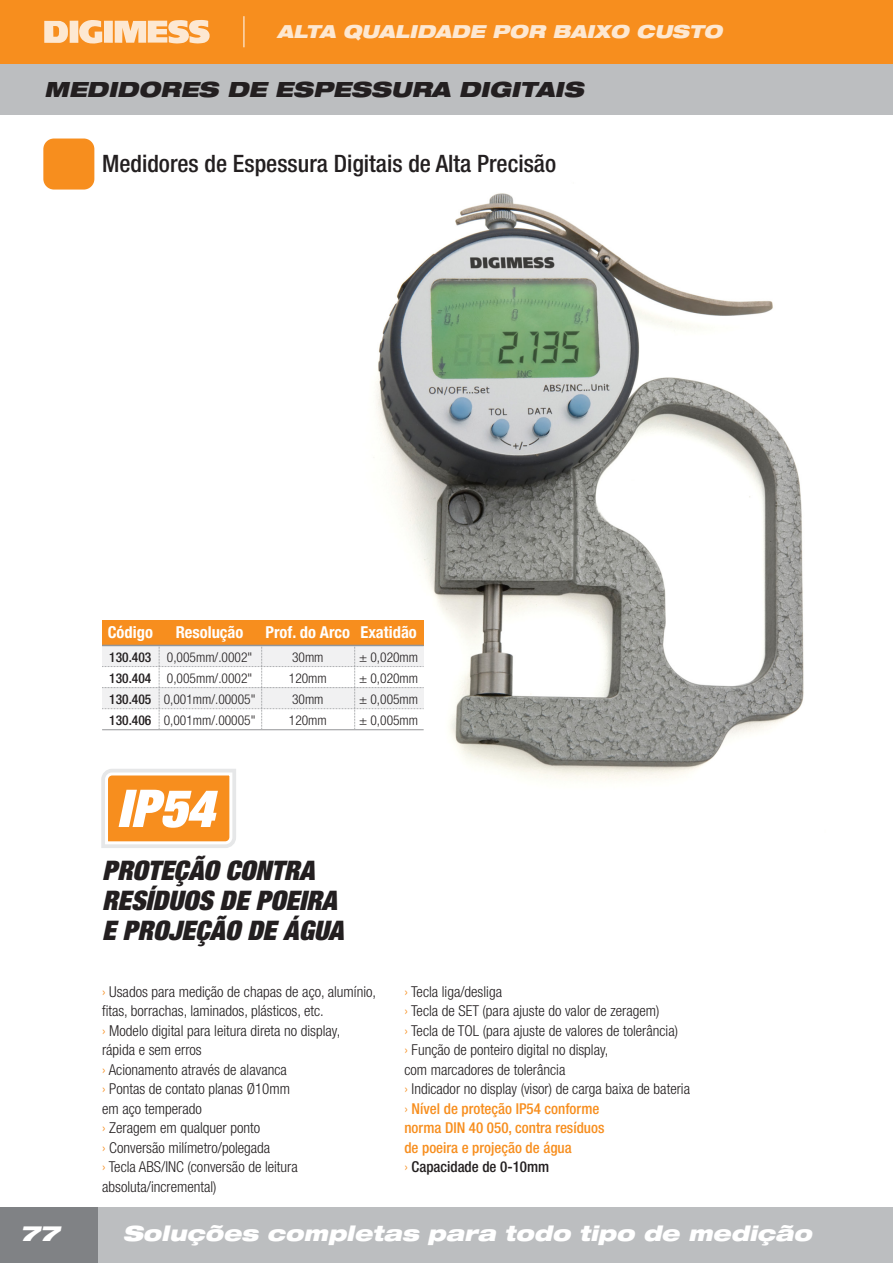
<style>
.page{position:relative;width:893px;height:1263px;background:#fff}
.page>*{position:absolute;margin:0;border:0;box-sizing:border-box;transform-origin:0 0}
.t1{font:italic 900 expanded 52.2px "Helvetica Neue";color:#fff}
.t2{font:italic 900 expanded 27px/30px "Helvetica Neue";color:#231f20}
.t3{font:500 condensed 24px "Helvetica Neue";color:#231f20}
.t4{font:italic 900 expanded 21px "Helvetica Neue";color:#fff}
.t5{font:italic 900 expanded 21px "Helvetica Neue";color:#231f20}
.t6{font:italic 900 expanded 18px "Helvetica Neue";color:#fff}
.t7{font:700 condensed 16.5px "Helvetica Neue";color:#fff}
.t8{font:300 condensed 15px/19.5px "Helvetica Neue";color:#231f20}
.t9{font:300 condensed 13.5px/21px "Helvetica Neue";color:#231f20}
.t10{font:500 condensed 13.5px/21px "Helvetica Neue";color:#231f20;text-align:justify}
.s1{color:#f78e1e}
.s2{font-weight:500;color:#f78e1e}
.s3{font-weight:500}
</style>
<div class="page">
<img style="left:262px;top:193px;width:542px;height:588px">
<img style="left:379px;top:194px;width:392px;height:574px">
<div style="left:0;top:0;width:893px;height:115px;background:#bcbec0"></div>
<div style="left:0;top:1208px;width:893px;height:55px;background:#bcbec0"></div>
<div style="left:0;top:1208px;width:98px;height:55px;background:#808285"></div>
<div style="left:0;top:0;width:893px;height:64px;background:#f78e1e"></div>
<svg style="left:44px;top:20px;width:166px;height:24px"></svg>
<hr style="left:244px;top:16px;width:1px;height:31px;background:#fff">
<div style="left:43px;top:139px;width:51px;height:51px;background:#f78e1e;border-radius:11px"></div>
<div style="left:102px;top:620px;width:322px;height:25px;background:#f78e1e"></div>
<hr style="left:102px;top:729px;width:322px;height:1px;background:#939598">
<svg style="left:102px;top:645px;width:322px;height:84px"></svg>
<svg style="left:101px;top:769px;width:135px;height:79px;background:#f5a753"></svg>
<p class="t6" style="left:277px;top:19px;width:446px">ALTA QUALIDADE POR BAIXO CUSTO</p>
<h3 class="t5" style="left:44px;top:76px;width:541px">MEDIDORES DE ESPESSURA DIGITAIS</h3>
<h3 class="t3" style="left:102px;top:149px;width:456px">Medidores de Espessura Digitais de Alta Precisão</h3>
<p class="t7" style="left:108px;top:622px;width:47px">Código</p>
<p class="t7" style="left:176px;top:622px;width:69px">Resolução</p>
<p class="t10" style="left:109px;top:646px;width:44px">130.403<br>130.404<br>130.405<br>130.406</p>
<p class="t9" style="left:164px;top:646px;width:93px">0,005mm/.0002"<br>0,005mm/.0002"<br>0,001mm/.00005"<br>0,001mm/.00005"</p>
<p class="t7" style="left:266px;top:622px;width:86px">Prof. do Arco</p>
<p class="t9" style="left:289px;top:646px;width:39px">30mm<br>120mm<br>30mm<br>120mm</p>
<p class="t7" style="left:360px;top:622px;width:58px">Exatidão</p>
<p class="t9" style="left:359px;top:646px;width:61px;text-align:justify">± 0,020mm ± 0,020mm ± 0,005mm ± 0,005mm</p>
<h1 class="t1" style="left:117px;top:775px;width:98px">IP54</h1>
<h2 class="t2" style="left:102px;top:855px;width:243px">PROTEÇÃO CONTRA<br>RESÍDUOS DE POEIRA<br>E PROJEÇÃO DE ÁGUA</h2>
<h3 class="t4" style="left:20px;top:1220px;width:40px">77</h3>
<p class="t8" style="left:102px;top:982px;width:276px"><span class="s1">›</span> Usados para medição de chapas de aço, alumínio, fitas, borrachas, laminados, plásticos, etc.<br><span class="s1">›</span> Modelo digital para leitura direta no display, rápida e sem erros<br><span class="s1">›</span> Acionamento através de alavanca<br><span class="s1">›</span> Pontas de contato planas Ø10mm<br>em aço temperado<br><span class="s1">›</span> Zeragem em qualquer ponto<br><span class="s1">›</span> Conversão milímetro/polegada<br><span class="s1">›</span> Tecla ABS/INC (conversão de leitura absoluta/incremental)</p>
<p class="t8" style="left:404px;top:982px;width:287px"><span class="s1">›</span> Tecla liga/desliga<br><span class="s1">›</span> Tecla de SET (para ajuste do valor de zeragem)<br><span class="s1">›</span> Tecla de TOL (para ajuste de valores de tolerância)<br><span class="s1">›</span> Função de ponteiro digital no display,<br>com marcadores de tolerância<br><span class="s1">›</span> Indicador no display (visor) de carga baixa de bateria <span class="s1">›</span> <span class="s2">Nível de proteção IP54 conforme<br>norma DIN 40 050, contra resíduos<br>de poeira e projeção de água<br></span><span class="s1">›</span> <span class="s3">Capacidade de 0-10mm</span></p>
<h3 class="t4" style="left:123px;top:1220px;width:690px">Soluções completas para todo tipo de medição</h3>
</div>
